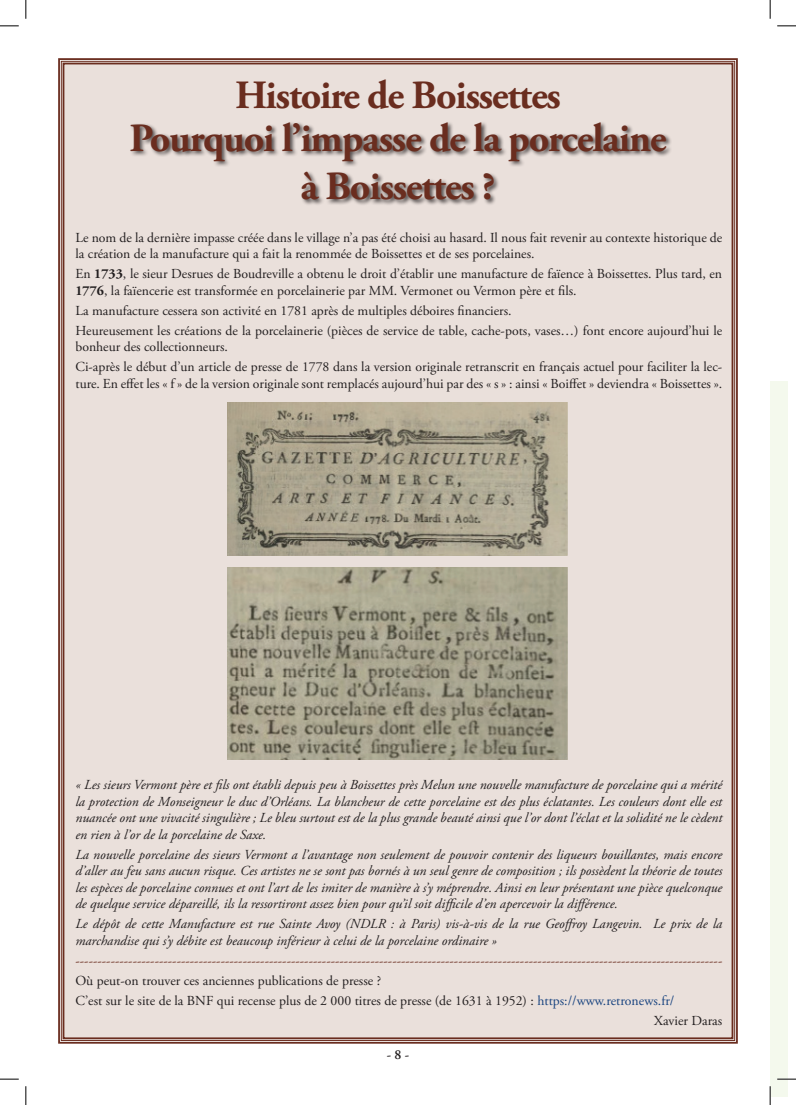
<style>
.page{position:relative;width:796px;height:1105px;background:#fff}
.page>*{position:absolute;margin:0;border:0;box-sizing:border-box;transform-origin:0 0}
.t1{font:700 40px/42.9px "Adobe Garamond Pro";letter-spacing:-.03em;color:#6a2d1f;text-align:center}
.t2{font:italic 13.75px/16.5px "Adobe Garamond Pro";color:#231f20;text-align:justify}
.t3{font:13.75px/16.5px "Adobe Garamond Pro";color:#231f20}
.t4{font:13.75px "Adobe Garamond Pro";color:#6a2d1f}
.t5{font:600 13.75px "Adobe Garamond Pro";color:#231f20}
.s1{font-weight:700}
.s2{color:#194480}
</style>
<div class="page">
<div style="left:770px;top:381px;width:18px;height:715px;background:#f4f9ed"></div>
<div style="left:58px;top:58px;width:680px;height:986px;background:#eae0db"></div>
<div style="left:129px;top:121px;width:543px;height:85px;background:#231f20;opacity:.75"></div>
<img style="left:227px;top:403px;width:341px;height:153px">
<img style="left:227px;top:567px;width:341px;height:193px">
<svg style="left:0;top:25px;width:19px;height:2px"></svg>
<svg style="left:777px;top:25px;width:19px;height:2px"></svg>
<svg style="left:0;top:1078px;width:19px;height:1px"></svg>
<svg style="left:777px;top:1078px;width:19px;height:1px"></svg>
<svg style="left:25px;top:0;width:2px;height:19px"></svg>
<svg style="left:25px;top:1086px;width:2px;height:18px"></svg>
<svg style="left:770px;top:0;width:1px;height:19px"></svg>
<svg style="left:770px;top:1086px;width:1px;height:18px"></svg>
<h1 class="t1" style="left:129px;top:74px;width:539px">Histoire de Boissettes<br>Pourquoi l’impasse de la porcelaine</h1>
<h1 class="t1" style="left:301px;top:165px;width:196px">à Boissettes ?</h1>
<p class="t3" style="left:75px;top:229px;width:648px">Le nom de la dernière impasse créée dans le village n’a pas été choisi au hasard. Il nous fait revenir au contexte historique de la création de la manufacture qui a fait la renommée de Boissettes et de ses porcelaines.</p>
<p class="t3" style="left:75px;top:266px;width:648px">En <span class="s1">1733</span>, le sieur Desrues de Boudreville a obtenu le droit d’établir une manufacture de faïence à Boissettes. Plus tard, en<br><span class="s1">1776</span>, la faïencerie est transformée en porcelainerie par MM. Vermonet ou Vermon père et fils.</p>
<p class="t3" style="left:75px;top:301px;width:648px;line-height:20px">La manufacture cessera son activité en 1781 après de multiples déboires financiers.<br>Heureusement les créations de la porcelainerie (pièces de service de table, cache-pots, vases…) font encore aujourd’hui le</p>
<p class="t3" style="left:75px;top:337px;width:648px;line-height:20px">bonheur des collectionneurs.<br>Ci-après le début d’un article de presse de 1778 dans la version originale retranscrit en français actuel pour faciliter la lec-</p>
<p class="t3" style="left:75px;top:375px;width:648px">ture. En effet les « f » de la version originale sont remplacés aujourd’hui par des « s » : ainsi « Boiffet » deviendra « Boissettes ».</p>
<p class="t2" style="left:75px;top:776px;width:648px">« Les sieurs Vermont père et fils ont établi depuis peu à Boissettes près Melun une nouvelle manufacture de porcelaine qui a mérité la protection de Monseigneur le duc d’Orléans. La blancheur de cette porcelaine est des plus éclatantes. Les couleurs dont elle est nuancée ont une vivacité singulière ; Le bleu surtout est de la plus grande beauté ainsi que l’or dont l’éclat et la solidité ne le cèdent en rien à l’or de la porcelaine de Saxe.</p>
<p class="t2" style="left:75px;top:846px;width:648px">La nouvelle porcelaine des sieurs Vermont a l’avantage non seulement de pouvoir contenir des liqueurs bouillantes, mais encore d’aller au feu sans aucun risque. Ces artistes ne se sont pas bornés à un seul genre de composition ; ils possèdent la théorie de toutes les espèces de porcelaine connues et ont l’art de les imiter de manière à s’y méprendre. Ainsi en leur présentant une pièce quelconque de quelque service dépareillé, ils la ressortiront assez bien pour qu’il soit difficile d’en apercevoir la différence.</p>
<p class="t2" style="left:75px;top:915px;width:648px">Le dépôt de cette Manufacture est rue Sainte Avoy (NDLR : à Paris) vis-à-vis de la rue Geoffroy Langevin. Le prix de la marchandise qui s’y débite est beaucoup inférieur à celui de la porcelaine ordinaire »</p>
<p class="t4" style="left:75px;top:951px;width:648px">---------------------------------------------------------------------------------------------------------------------------------------------------</p>
<p class="t3" style="left:75px;top:972px;width:307px">Où peut-on trouver ces anciennes publications de presse ?</p>
<p class="t3" style="left:75px;top:992px;width:600px">C’est sur le site de la BNF qui recense plus de 2 000 titres de presse (de 1631 à 1952) : <span class="s2">https://www.retronews.fr/</span></p>
<p class="t3" style="left:654px;top:1012px;width:70px">Xavier Daras</p>
<p class="t5" style="left:387px;top:1046px;width:24px">- 8 -</p>
</div>
